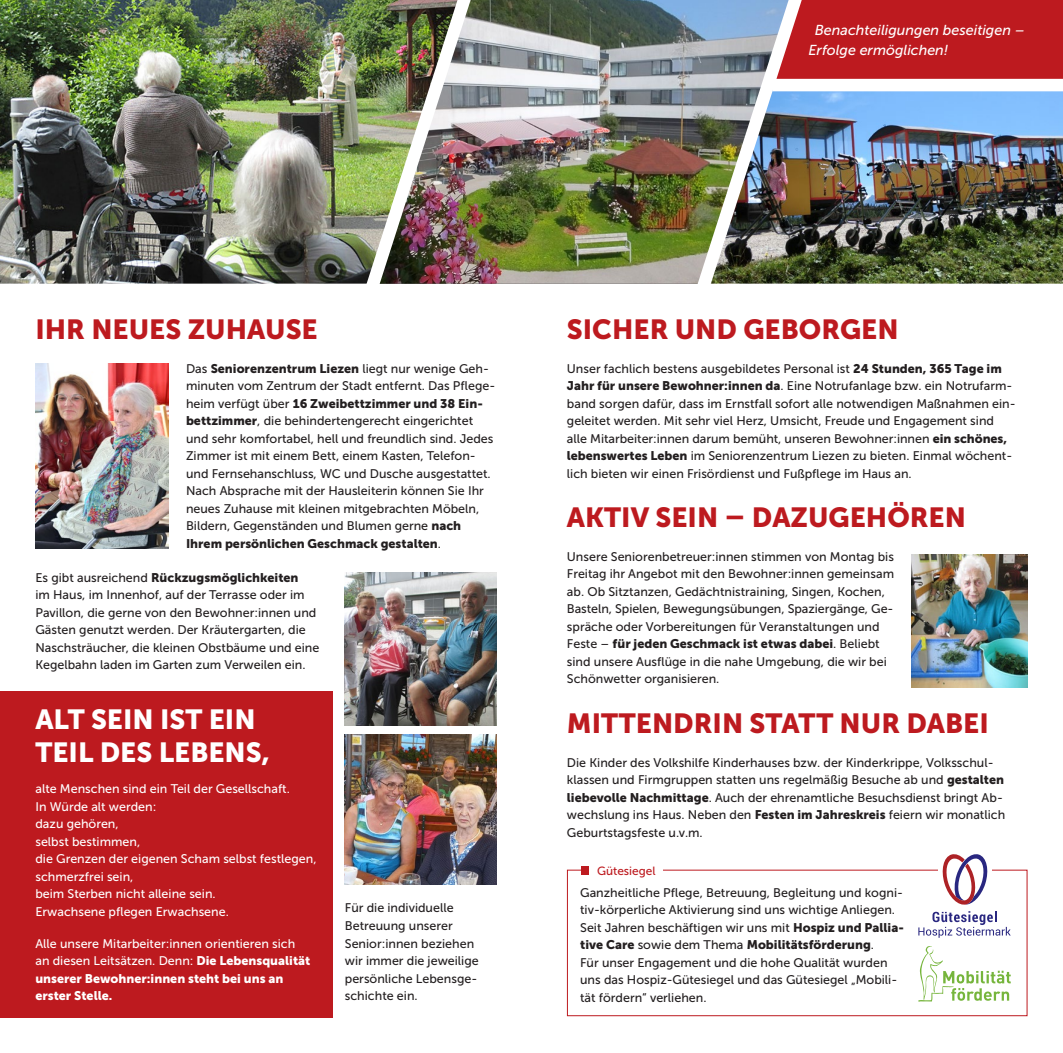
<style>
.page{position:relative;width:1063px;height:1053px;background:#fff}
.page>*{position:absolute;margin:0;border:0;box-sizing:border-box;transform-origin:0 0}
.t1{font:27.5px "Museo Sans 900";color:#bd1a1f}
.t2{font:27.5px/33px "Museo Sans 900";color:#fff}
.t3{font:italic 14.38px/20px "Museo Sans 500";color:#fff}
.t4{font:12.5px/17.5px "Museo Sans 500";color:#231f20}
.t5{font:12.5px/17.5px "Museo Sans 500";color:#fff}
.t6{font:12.5px "Museo Sans 900";color:#231f20}
.t7{font:12.5px/17.5px "Museo Sans 900";color:#fff}
.t8{font:11.88px "Museo Sans 500";color:#bd1a1f}
.s1{font-family:"Museo Sans 900"}
.s2{font-family:"Museo Sans 500"}
</style>
<div class="page">
<div style="left:772px;top:0;width:291px;height:101px;background:#bd1a1f"></div>
<img style="left:511px;top:0;width:172px;height:283px">
<img style="left:0;top:0;width:352px;height:283px">
<img style="left:842px;top:91px;width:221px;height:192px">
<div style="left:0;top:691px;width:332px;height:326px;background:#bd1a1f"></div>
<img style="left:683px;top:0;width:159px;height:284px">
<img style="left:352px;top:0;width:159px;height:284px">
<div style="left:772px;top:79px;width:291px;height:12px;background:#fff"></div>
<div style="left:567px;top:869px;width:461px;height:147px;border:1px solid #bd1a1f"></div>
<div style="left:589px;top:865px;width:74px;height:9px;background:#fff"></div>
<div style="left:581px;top:865px;width:8px;height:9px;background:#bd1a1f"></div>
<img style="left:345px;top:572px;width:151px;height:153px">
<img style="left:345px;top:734px;width:151px;height:150px">
<img style="left:35px;top:364px;width:133px;height:184px">
<img style="left:912px;top:554px;width:116px;height:133px">
<svg style="left:918px;top:946px;width:93px;height:55px"></svg>
<svg style="left:918px;top:854px;width:93px;height:83px"></svg>
<p class="t3" style="left:808px;top:20px;width:218px;text-indent:6px">Benachteiligungen beseitigen –<br>Erfolge ermöglichen!</p>
<h1 class="t1" style="left:35px;top:313px;width:284px">IHR NEUES ZUHAUSE</h1>
<p class="t4" style="left:186px;top:359px;width:311px">Das <span class="s1">Seniorenzentrum Liezen</span> liegt nur wenige Geh&shy;minuten vom Zentrum der Stadt entfernt. Das Pflege-</p>
<p class="t6" style="left:186px;top:396px;width:298px"><span class="s2">heim verfügt über</span> 16 Zweibettzimmer und 38 Ein-</p>
<p class="t4" style="left:186px;top:412px;width:309px"><span class="s1">bettzimmer</span>, die behindertengerecht eingerichtet und sehr komfortabel, hell und freundlich sind. Jedes Zimmer ist mit einem Bett, einem Kasten, Telefon&shy;und Fernsehanschluss, WC und Dusche ausgestattet.<br>Nach Absprache mit der Hausleiterin können Sie Ihr neues Zuhause mit kleinen mitgebrachten Möbeln, Bildern, Gegenständen und Blumen gerne <span class="s1">nach</span></p>
<p class="t6" style="left:186px;top:536px;width:257px">Ihrem persönlichen Geschmack gestalten<span class="s2">.</span></p>
<p class="t6" style="left:35px;top:570px;width:265px"><span class="s2">Es gibt ausreichend</span> Rückzugsmöglichkeiten</p>
<p class="t4" style="left:35px;top:586px;width:286px">im Haus, im Innenhof, auf der Terrasse oder im Pavillon, die gerne von den Bewohner:innen und Gästen genutzt werden. Der Kräutergarten, die Naschsträucher, die kleinen Obstbäume und eine Kegelbahn laden im Garten zum Verweilen ein.</p>
<h1 class="t2" style="left:35px;top:702px;width:236px">ALT SEIN IST EIN<br>TEIL DES LEBENS,</h1>
<p class="t5" style="left:35px;top:780px;width:283px">alte Menschen sind ein Teil der Gesellschaft.<br>In Würde alt werden:<br>dazu gehören,<br>selbst bestimmen,<br>die Grenzen der eigenen Scham selbst festlegen, schmerzfrei sein,<br>beim Sterben nicht alleine sein.<br>Erwachsene pflegen Erwachsene.</p>
<p class="t5" style="left:35px;top:934px;width:276px">Alle unsere Mitarbeiter:innen orientieren sich an diesen Leitsätzen. Denn: <span class="s1">Die Lebensqualität</span></p>
<p class="t7" style="left:35px;top:969px;width:249px">unserer Bewohner:innen steht bei uns an erster Stelle.</p>
<p class="t4" style="left:345px;top:899px;width:135px">Für die individuelle<br>Betreuung unserer<br>Senior:innen beziehen wir immer die jeweilige persönliche Lebensge&shy;schichte ein.</p>
<h1 class="t1" style="left:567px;top:313px;width:333px">SICHER UND GEBORGEN</h1>
<p class="t4" style="left:567px;top:359px;width:450px">Unser fachlich bestens ausgebildetes Personal ist <span class="s1">24 Stunden, 365 Tage im Jahr für unsere Bewohner:innen da</span>. Eine Notrufanlage bzw. ein Notrufarm&shy;band sorgen dafür, dass im Ernstfall sofort alle notwendigen Maßnahmen ein&shy;geleitet werden. Mit sehr viel Herz, Umsicht, Freude und Engagement sind alle Mitarbeiter:innen darum bemüht, unseren Bewohner:innen <span class="s1">ein schönes, lebenswertes Leben</span> im Seniorenzentrum Liezen zu bieten. Einmal wöchent&shy;lich bieten wir einen Frisördienst und Fußpflege im Haus an.</p>
<h1 class="t1" style="left:567px;top:501px;width:401px">AKTIV SEIN – DAZUGEHÖREN</h1>
<p class="t4" style="left:567px;top:547px;width:329px">Unsere Seniorenbetreuer:innen stimmen von Montag bis Freitag ihr Angebot mit den Bewohner:innen gemeinsam ab. Ob Sitztanzen, Gedächtnistraining, Singen, Kochen, Basteln, Spielen, Bewegungsübungen, Spaziergänge, Ge&shy;spräche oder Vorbereitungen für Veranstaltungen und</p>
<p class="t6" style="left:567px;top:636px;width:314px"><span class="s2">Feste –</span> für jeden Geschmack ist etwas dabei<span class="s2">. Beliebt</span></p>
<p class="t4" style="left:567px;top:652px;width:321px">sind unsere Ausflüge in die nahe Umgebung, die wir bei<br>Schönwetter organisieren.</p>
<h1 class="t1" style="left:567px;top:707px;width:423px">MITTENDRIN STATT NUR DABEI</h1>
<p class="t4" style="left:567px;top:753px;width:440px">Die Kinder des Volkshilfe Kinderhauses bzw. der Kinderkrippe, Volksschul&shy;klassen und Firmgruppen statten uns regelmäßig Besuche ab und <span class="s1">gestalten liebevolle Nachmittage</span>. Auch der ehrenamtliche Besuchsdienst bringt Ab&shy;wechslung ins Haus. Neben den <span class="s1">Festen im Jahreskreis</span> feiern wir monatlich Geburtstagsfeste u.v.m.</p>
<p class="t8" style="left:597px;top:863px;width:60px">Gütesiegel</p>
<p class="t4" style="left:580px;top:883px;width:325px">Ganzheitliche Pflege, Betreuung, Begleitung und kogni&shy;tiv-körperliche Aktivierung sind uns wichtige Anliegen.<br>Seit Jahren beschäftigen wir uns mit <span class="s1">Hospiz und Pallia-</span></p>
<p class="t6" style="left:580px;top:937px;width:295px">tive Care <span class="s2">sowie dem Thema</span> Mobilitätsförderung<span class="s2">.</span></p>
<p class="t4" style="left:580px;top:953px;width:319px">Für unser Engagement und die hohe Qualität wurden uns das Hospiz-Gütesiegel und das Gütesiegel „Mobili&shy;tät fördern“ verliehen.</p>
</div>
